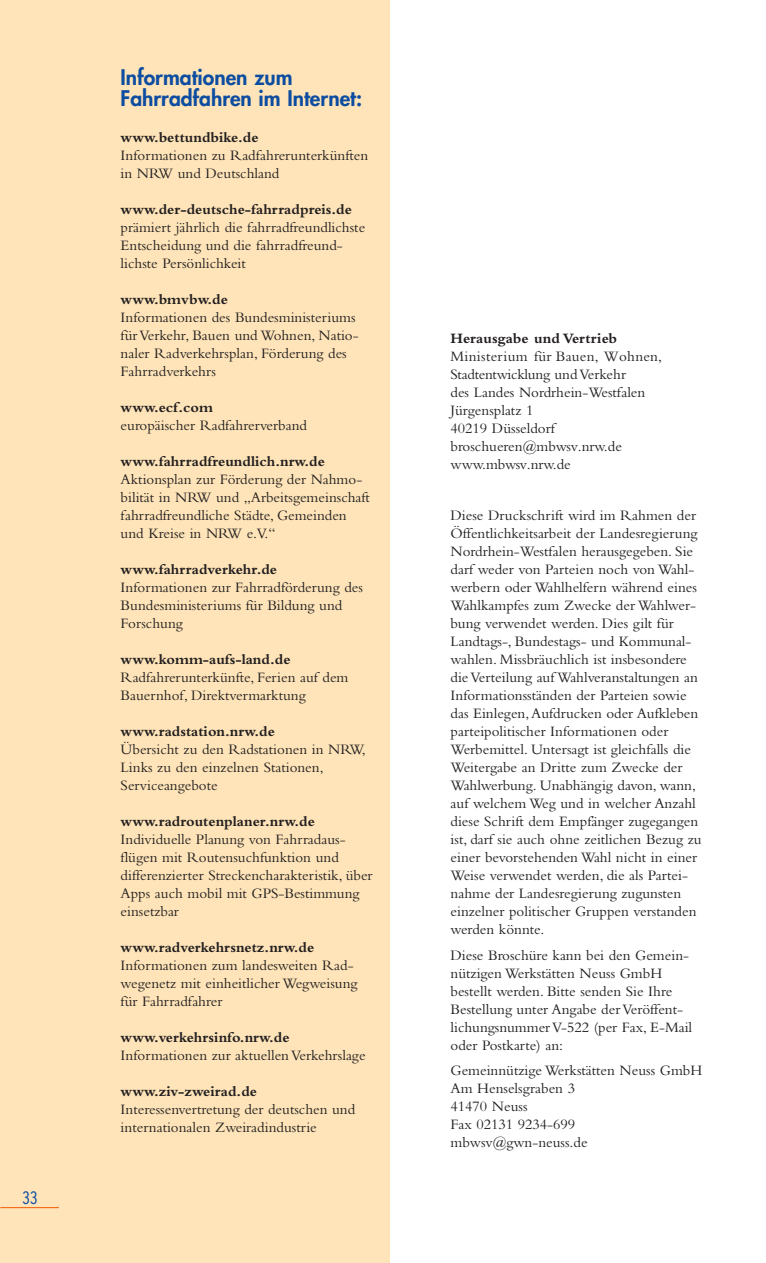
<style>
.page{position:relative;width:766px;height:1263px;background:#fff}
.page>*{position:absolute;margin:0;border:0;box-sizing:border-box;transform-origin:0 0}
.t1{font:800 21px/21px "Futura";color:#0d4da1}
.t2{font:300 condensed 18px "Interstate";color:#0d4da1}
.t3{font:15px/18px "Bembo";color:#231f20}
.t4{font:700 15px "Bembo";color:#231f20}
.t5{font:15px "Bembo";letter-spacing:.02em;color:#231f20}
.t6{font:15px "Bembo";letter-spacing:-.02em;color:#231f20}
</style>
<div class="page">
<div style="left:0;top:0;width:390px;height:1263px;background:#fee4b8"></div>
<hr style="left:0;top:1207px;width:59px;height:1px;background:#f36e21">
<p class="t2" style="left:23px;top:1187px;width:16px">33</p>
<h1 class="t1" style="left:121px;top:66px;width:243px">Informationen zum<br>Fahrrad fahren im Internet:</h1>
<p class="t4" style="left:121px;top:129px;width:139px">www.bettundbike.de</p>
<p class="t3" style="left:121px;top:146px;width:249px">Informationen zu Radfahrerunterkünften in NRW und Deutschland</p>
<p class="t4" style="left:121px;top:201px;width:233px">www.der-deutsche-fahrradpreis.de</p>
<p class="t3" style="left:121px;top:218px;width:246px">prämiert jährlich die fahrradfreundlichste<br>Entscheidung und die fahrradfreund&shy;lichste Persönlichkeit</p>
<p class="t4" style="left:121px;top:291px;width:109px">www.bmvbw.de</p>
<p class="t3" style="left:121px;top:308px;width:239px">Informationen des Bundesministeriums für Verkehr, Bauen und Wohnen, Natio&shy;naler Radverkehrsplan, Förderung des Fahrradverkehrs</p>
<p class="t4" style="left:121px;top:399px;width:94px">www.ecf.com</p>
<p class="t3" style="left:121px;top:416px;width:188px">europäischer Radfahrerverband</p>
<p class="t4" style="left:121px;top:453px;width:206px">www.fahrradfreundlich.nrw.de</p>
<p class="t3" style="left:121px;top:470px;width:251px">Aktionsplan zur Förderung der Nahmo&shy;bilität in NRW und „Arbeitsgemeinschaft fahrradfreundliche Städte, Gemeinden und Kreise in NRW e.V.“</p>
<p class="t4" style="left:121px;top:561px;width:158px">www.fahrradverkehr.de</p>
<p class="t3" style="left:121px;top:578px;width:244px">Informationen zur Fahrradförderung des<br>Bun desministeriums für Bildung und<br>Forschung</p>
<p class="t4" style="left:121px;top:651px;width:171px">www.komm-aufs-land.de</p>
<p class="t3" style="left:121px;top:668px;width:229px">Radfahrerunterkünfte, Ferien auf dem<br>Bauern hof, Direktvermarktung</p>
<p class="t4" style="left:121px;top:723px;width:156px">www.radstation.nrw.de</p>
<p class="t3" style="left:121px;top:740px;width:246px">Übersicht zu den Radstationen in NRW,<br>Links zu den einzelnen Stationen,<br>Service angebote</p>
<p class="t4" style="left:121px;top:813px;width:196px">www.radroutenplaner.nrw.de</p>
<p class="t3" style="left:121px;top:830px;width:253px">Individuelle Planung von Fahrradaus&shy;flügen mit Routensuchfunktion und differenzierter Streckencharakteristik, über Apps auch mobil mit GPS-Bestimmung einsetzbar</p>
<p class="t4" style="left:121px;top:939px;width:195px">www.radverkehrsnetz.nrw.de</p>
<p class="t3" style="left:121px;top:956px;width:238px">Informationen zum landesweiten Rad&shy;we genetz mit einheitlicher Wegweisung für Fahrradfahrer</p>
<p class="t4" style="left:121px;top:1029px;width:170px">www.verkehrsinfo.nrw.de</p>
<p class="t3" style="left:121px;top:1046px;width:246px">Informationen zur aktuellen Verkehrslage</p>
<p class="t4" style="left:121px;top:1083px;width:138px">www.ziv-zweirad.de</p>
<p class="t3" style="left:121px;top:1100px;width:236px">Interessenvertretung der deutschen und internationalen Zweiradindustrie</p>
<p class="t4" style="left:450px;top:329px;width:168px">Herausgabe und Vertrieb</p>
<p class="t5" style="left:450px;top:347px;width:213px">Ministerium für Bauen, Wohnen,</p>
<p class="t3" style="left:450px;top:383px;width:196px">des Landes Nordrhein-Westfalen<br>Jürgensplatz 1<br>40219 Düsseldorf broschueren@mbwsv.nrw.de www.mbwsv.nrw.de</p>
<p class="t6" style="left:450px;top:365px;width:177px">Stadtentwicklung und Verkehr</p>
<p class="t3" style="left:450px;top:506px;width:252px">Diese Druckschrift wird im Rahmen der Öffentlichkeitsarbeit der Landesregierung Nordrhein-Westfalen herausgegeben. Sie darf weder von Parteien noch von Wahl&shy;werbern oder Wahlhelfern während eines Wahlkampfes zum Zwecke der Wahlwer&shy;bung verwendet werden. Dies gilt für Landtags-, Bundestags- und Kommunal&shy;wahlen. Missbräuchlich ist insbesondere die Verteilung auf Wahlveranstaltungen an Informationsständen der Parteien sowie das Einlegen, Aufdrucken oder Aufkleben parteipolitischer Informationen oder Werbemittel. Untersagt ist gleichfalls die Weitergabe an Dritte zum Zwecke der Wahlwerbung. Unabhängig davon, wann, auf welchem Weg und in welcher Anzahl diese Schrift dem Empfänger zugegangen ist, darf sie auch ohne zeitlichen Bezug zu einer bevorstehenden Wahl nicht in einer Weise verwendet werden, die als Partei&shy;nahme der Landesregierung zugunsten einzelner politischer Gruppen verstanden werden könnte.</p>
<p class="t3" style="left:450px;top:946px;width:243px">Diese Broschüre kann bei den Gemein&shy;nützigen Werkstätten Neuss GmbH bestellt werden. Bitte senden Sie Ihre Bestellung unter Angabe der Veröffent&shy;lichungsnummer V-522 (per Fax, E-Mail oder Postkarte) an:</p>
<p class="t3" style="left:450px;top:1061px;width:253px">Gemeinnützige Werkstätten Neuss GmbH<br>Am Henselsgraben 3<br>41470 Neuss<br>Fax 02131 9234-699 mbwsv@gwn-neuss.de</p>
</div>
